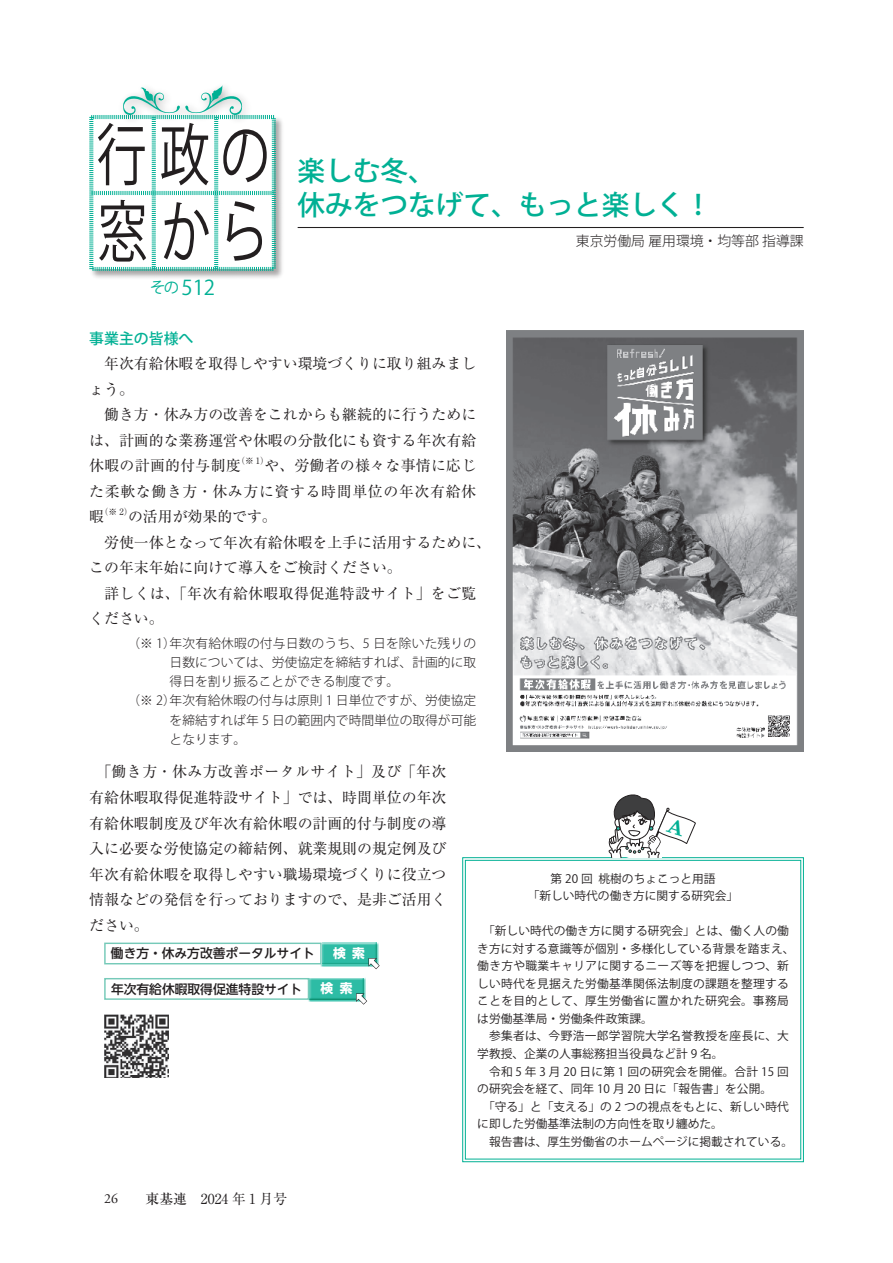
<style>
.page{position:relative;width:893px;height:1263px;background:#fff}
.page>*{position:absolute;margin:0;border:0;box-sizing:border-box;transform-origin:0 0}
.t1{font:500 27.6px/34px "Koz Go Pro";color:#00b094}
.t2{font:20.4px "Koz Go Pro";color:#00b094}
.t3{font:14.85px/25.5px "Ryumin Pr 6";color:#231f20;text-align:justify}
.t4{font:14.85px "Ryumin Pr 6";letter-spacing:.025em;color:#231f20}
.t5{font:500 14.85px "Koz Go Pro";color:#00b094}
.t6{font:13.8px "Ryumin Pr 6";color:#231f20}
.t7{font:300 13.8px "Koz Go Pro";color:#231f20}
.t8{font:300 12.75px "Koz Go Pro";color:#231f20}
.t9{font:500 12.75px "UD Shin Go NT Pr 6";color:#231f20}
.t10{font:700 12.75px "UD Shin Go NT Pr 6";color:#fff}
.t11{font:11.7px/17.5px "Koz Go Pro";letter-spacing:.005em;color:#231f20;text-align:center}
.t12{font:8.7px "Ryumin Pr 6";color:#231f20}
.s1{font-size:15.3px}
.s2{font-family:"Adobe Garamond Pro"}
.s3{font-weight:500}
</style>
<div class="page">
<hr style="left:298px;top:227px;width:506px;height:1px;background:#231f20">
<div style="left:320px;top:941px;width:59px;height:26px;background:#00b094;opacity:.75"></div>
<div style="left:104px;top:942px;width:218px;height:22px;border:1px solid #76cab9"></div>
<svg style="left:368px;top:958px;width:12px;height:11px"></svg>
<div style="left:307px;top:977px;width:59px;height:25px;background:#00b094;opacity:.75"></div>
<div style="left:104px;top:978px;width:205px;height:22px;border:1px solid #76cab9"></div>
<svg style="left:356px;top:993px;width:11px;height:12px"></svg>
<img style="left:104px;top:1014px;width:64px;height:64px">
<div style="left:89px;top:115px;width:196px;height:165px;background:#231f20;opacity:.4"></div>
<svg style="left:89px;top:85px;width:188px;height:187px"></svg>
<img style="left:506px;top:331px;width:298px;height:421px">
<svg style="left:462px;top:857px;width:342px;height:305px"></svg>
<div style="left:465px;top:860px;width:336px;height:299px;border:1px solid #00b094"></div>
<svg style="left:608px;top:794px;width:88px;height:63px"></svg>
<h2 class="t2" style="left:150px;top:274px;width:67px"><span class="s1">その</span>512</h2>
<h1 class="t1" style="left:298px;top:155px;width:416px">楽しむ冬、<br>休みをつなげて、もっと楽しく！</h1>
<p class="t7" style="left:576px;top:232px;width:229px">東京労働局 雇用環境・均等部 指導課</p>
<p class="t5" style="left:89px;top:329px;width:106px">事業主の皆様へ</p>
<p class="t3" style="left:89px;top:350px;width:388px;text-indent:15px">年次有給休暇を取得しやすい環境づくりに取り組みましょう。</p>
<p class="t3" style="left:89px;top:401px;width:388px;text-indent:15px">働き方・休み方の改善をこれからも継続的に行うためには、計画的な業務運営や休暇の分散化にも資する年次有給休暇の計画的付与制度</p>
<p class="t12" style="left:236px;top:454px;width:34px">（※ 1）</p>
<p class="t3" style="left:89px;top:452px;width:388px;text-indent:175px">や、労働者の様々な事情に応じた柔軟な働き方・休み方に資する時間単位の年次有給休暇</p>
<p class="t12" style="left:100px;top:505px;width:34px">（※ 2）</p>
<p class="t3" style="left:128px;top:503px;width:150px">の活用が効果的です。</p>
<p class="t3" style="left:104px;top:529px;width:388px">労使一体となって年次有給休暇を上手に活用するために、</p>
<p class="t3" style="left:89px;top:554px;width:314px">この年末年始に向けて導入をご検討ください。</p>
<p class="t4" style="left:104px;top:582px;width:373px">詳しくは、「年次有給休暇取得促進特設サイト」をご覧</p>
<p class="t3" style="left:89px;top:605px;width:76px">ください。</p>
<p class="t8" style="left:128px;top:635px;width:350px">（※ 1）年次有給休暇の付与日数のうち、5 日を除いた残りの</p>
<p class="t8" style="left:170px;top:654px;width:308px">日数については、労使協定を締結すれば、計画的に取</p>
<p class="t8" style="left:170px;top:673px;width:231px">得日を割り振ることができる制度です。</p>
<p class="t8" style="left:128px;top:692px;width:350px">（※ 2）年次有給休暇の付与は原則 1 日単位ですが、労使協定</p>
<p class="t8" style="left:170px;top:711px;width:308px">を締結すれば年 5 日の範囲内で時間単位の取得が可能</p>
<p class="t8" style="left:170px;top:731px;width:78px">となります。</p>
<p class="t3" style="left:89px;top:758px;width:359px;text-indent:7px">「働き方・休み方改善ポータルサイト」及び「年次有給休暇取得促進特設サイト」では、時間単位の年次有給休暇制度及び年次有給休暇の計画的付与制度の導入に必要な労使協定の締結例、就業規則の規定例及び年次有給休暇を取得しやすい職場環境づくりに役立つ情報などの発信を行っておりますので、是非ご活用ください。</p>
<p class="t9" style="left:111px;top:943px;width:205px">働き方・休み方改善ポータルサイト</p>
<p class="t10" style="left:333px;top:943px;width:33px">検索</p>
<p class="t9" style="left:111px;top:978px;width:193px">年次有給休暇取得促進特設サイト</p>
<p class="t10" style="left:321px;top:978px;width:33px">検索</p>
<p class="t11" style="left:528px;top:870px;width:212px">第 20 回 桃樹のちょこっと用語<br>「新しい時代の働き方に関する研究会」</p>
<p class="t11" style="left:477px;top:922px;width:319px;text-align:left">　「新しい時代の働き方に関する研究会」とは、働く人の働き方に対する意識等が個別・多様化している背景を踏まえ、働き方や職業キャリアに関するニーズ等を把握しつつ、新しい時代を見据えた労働基準関係法制度の課題を整理することを目的として、厚生労働省に置かれた研究会。事務局は労働基準局・労働条件政策課。<br>　参集者は、今野浩一郎学習院大学名誉教授を座長に、大学教授、企業の人事総務担当役員など計 9 名。<br>　令和 5 年 3 月 20 日に第 1 回の研究会を開催。合計 15 回の研究会を経て、同年 10 月 20 日に「報告書」を公開。<br>　「守る」と「支える」の 2 つの視点をもとに、新しい時代に即した労働基準法制の方向性を取り纏めた。<br>　報告書は、厚生労働省のホームページに掲載されている。</p>
<p class="t6" style="left:104px;top:1188px;width:185px"><span class="s2">26</span><span class="s3">　　東基連　</span>2024 年 1 月号</p>
</div>
